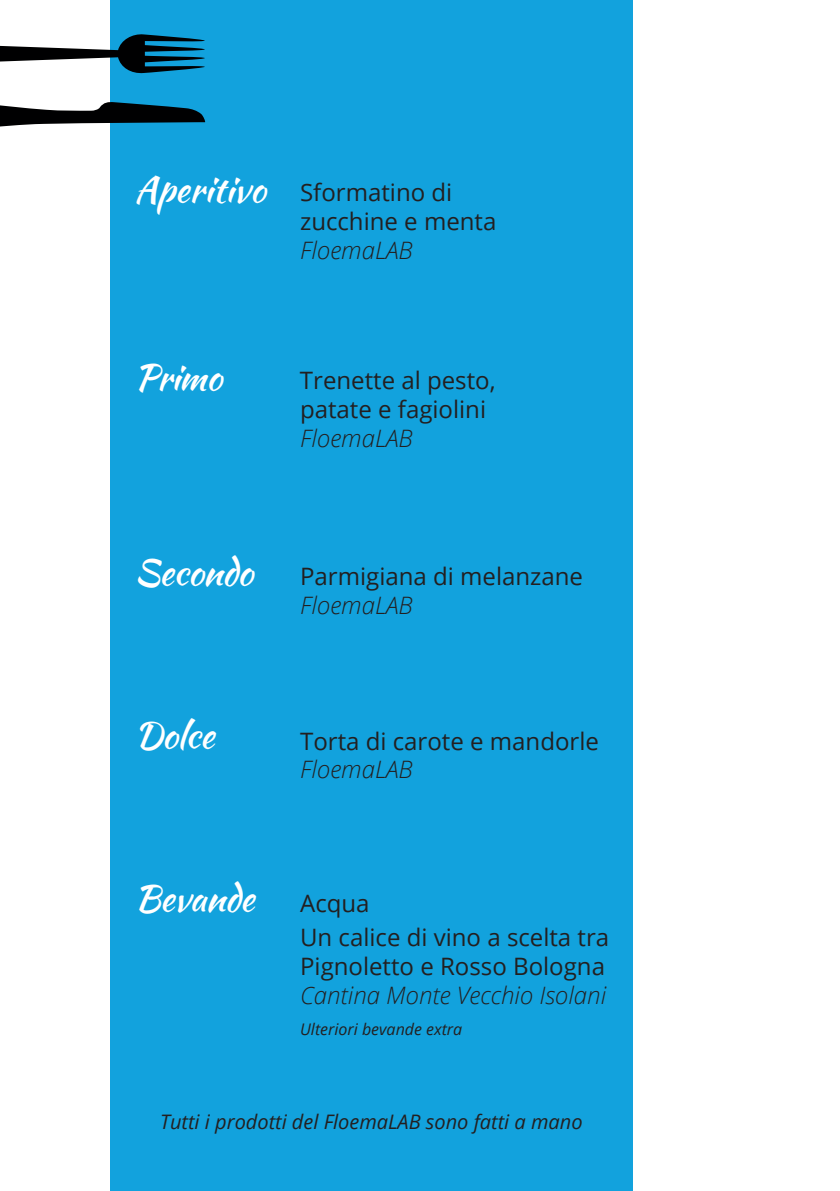
<style>
.page{position:relative;width:840px;height:1191px;background:#fff}
.page>*{position:absolute;margin:0;border:0;box-sizing:border-box;transform-origin:0 0}
.t1{font:36px "Kaushan Script";letter-spacing:-.015em;color:#fff}
.t2{font:24px/28.8px "Open Sans";color:#231f20}
.t3{font:italic 300 24px "Open Sans";color:#231f20}
.t4{font:italic 20px "Open Sans";color:#231f20}
.t5{font:italic 16px "Open Sans";color:#231f20}
.s1{font-family:"Kaushan Script";font-size:36px;color:#fff}
</style>
<div class="page">
<div style="left:110px;top:0;width:522px;height:1191px;background:#12a2dd"></div>
<svg style="left:0;top:102px;width:205px;height:25px"></svg>
<svg style="left:0;top:34px;width:205px;height:40px"></svg>
<p class="t2" style="left:300px;top:178px;width:198px;text-indent:-165px"><span class="s1">Aperitivo</span> Sformatino di zucchine e menta</p>
<p class="t3" style="left:300px;top:234px;width:114px">FloemaLAB</p>
<h1 class="t1" style="left:134px;top:351px;width:89px">Primo</h1>
<p class="t2" style="left:300px;top:366px;width:197px">Trenette al pesto, patate e fagiolini</p>
<p class="t3" style="left:300px;top:422px;width:114px">FloemaLAB</p>
<h1 class="t1" style="left:134px;top:546px;width:120px">Secondo</h1>
<p class="t2" style="left:300px;top:561px;width:284px">Parmigiana di melanzane</p>
<p class="t3" style="left:300px;top:588px;width:114px">FloemaLAB</p>
<h1 class="t1" style="left:134px;top:709px;width:81px">Dolce</h1>
<h1 class="t1" style="left:134px;top:871px;width:121px">Bevande</h1>
<p class="t2" style="left:300px;top:726px;width:300px">Torta di carote e mandorle</p>
<p class="t3" style="left:300px;top:753px;width:114px">FloemaLAB</p>
<p class="t2" style="left:300px;top:886px;width:310px;line-height:34px">Acqua<br>Un calice di vino a scelta tra</p>
<p class="t2" style="left:300px;top:951px;width:306px">Pignoletto e Rosso Bologna</p>
<p class="t3" style="left:300px;top:978px;width:307px">Cantina Monte Vecchio Isolani</p>
<p class="t5" style="left:300px;top:1018px;width:164px">Ulteriori bevande extra</p>
<p class="t4" style="left:160px;top:1107px;width:423px">Tutti i prodotti del FloemaLAB sono fatti a mano</p>
</div>
